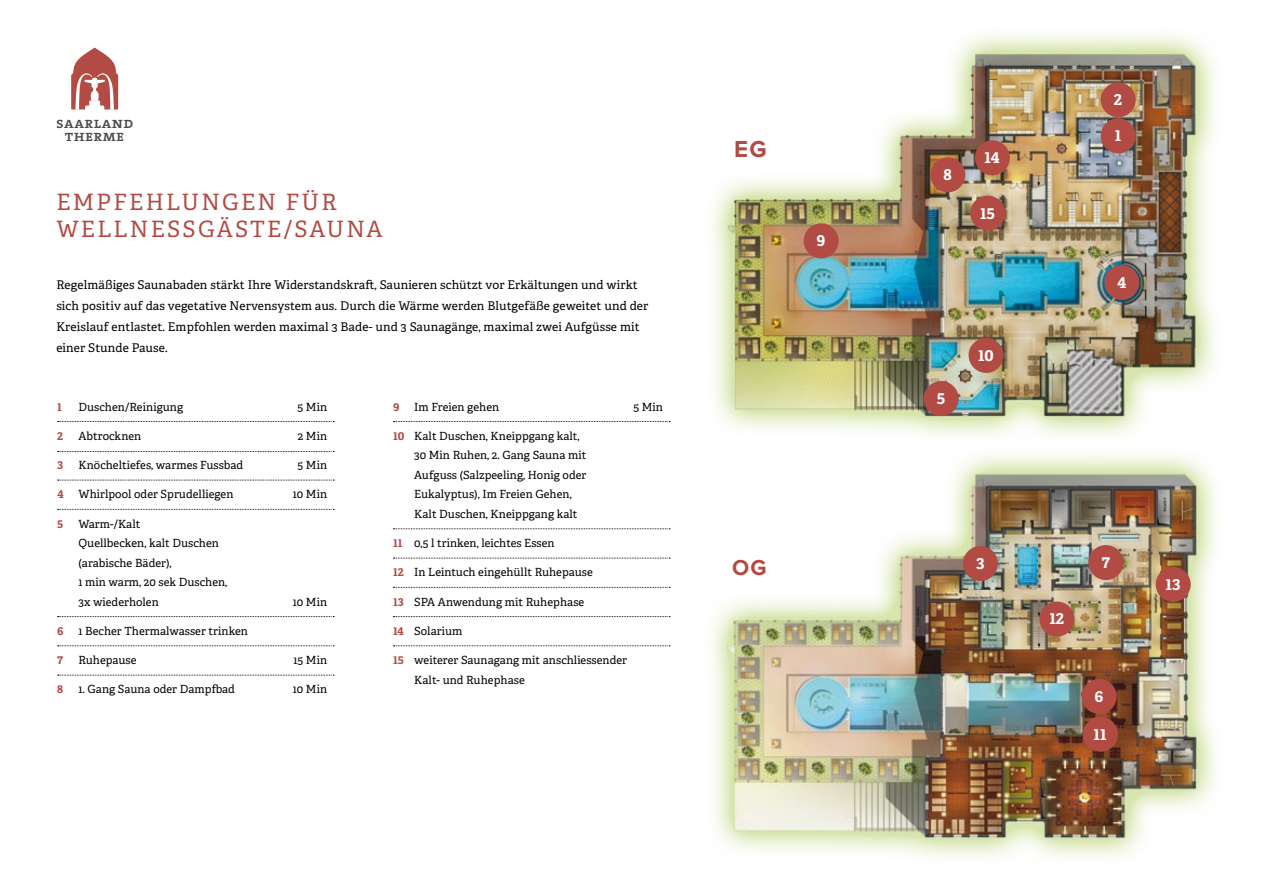
<style>
.page{position:relative;width:1263px;height:893px;background:#fff}
.page>*{position:absolute;margin:0;border:0;box-sizing:border-box;transform-origin:0 0}
.t1{font:700 24px "Proxima Nova";color:#b24b44}
.t2{font:22.5px/27px "Adelle";letter-spacing:.1em;color:#b24b44}
.t3{font:700 22.5px "Proxima Nova";color:#b24b44}
.t4{font:700 15.75px "Adelle";letter-spacing:.005em;color:#fff}
.t5{font:15.6px/12.9px "The Serif Semi Bold Caps";letter-spacing:.03em;color:#4b4b4d;text-align:center}
.t6{font:12px/21px "Adelle";letter-spacing:.01em;color:#000}
.t7{font:11.25px/19.5px "Adelle";letter-spacing:.005em;color:#000}
.t8{font:700 11.25px "Adelle";color:#b24b44}
.s1{font-weight:700;color:#b24b44}
</style>
<div class="page">
<svg style="left:58px;top:421px;width:276px;height:1px"></svg>
<svg style="left:58px;top:451px;width:276px;height:1px"></svg>
<svg style="left:58px;top:480px;width:276px;height:1px"></svg>
<svg style="left:58px;top:509px;width:276px;height:1px"></svg>
<svg style="left:58px;top:616px;width:276px;height:1px"></svg>
<svg style="left:58px;top:645px;width:276px;height:1px"></svg>
<svg style="left:58px;top:675px;width:276px;height:1px"></svg>
<svg style="left:71px;top:48px;width:47px;height:62px"></svg>
<img style="left:712px;top:34px;width:504px;height:402px">
<div style="left:1101px;top:118px;width:35px;height:35px;background:#b24b44;border-radius:50%"></div>
<div style="left:1101px;top:82px;width:35px;height:35px;background:#b24b44;border-radius:50%"></div>
<div style="left:1104px;top:265px;width:35px;height:35px;background:#b24b44;border-radius:50%"></div>
<div style="left:924px;top:381px;width:35px;height:35px;background:#b24b44;border-radius:50%"></div>
<div style="left:804px;top:223px;width:35px;height:35px;background:#b24b44;border-radius:50%"></div>
<div style="left:968px;top:338px;width:35px;height:35px;background:#b24b44;border-radius:50%"></div>
<img style="left:711px;top:454px;width:506px;height:404px">
<div style="left:963px;top:546px;width:35px;height:35px;background:#b24b44;border-radius:50%"></div>
<div style="left:1082px;top:679px;width:35px;height:35px;background:#b24b44;border-radius:50%"></div>
<div style="left:1088px;top:545px;width:35px;height:35px;background:#b24b44;border-radius:50%"></div>
<div style="left:1083px;top:717px;width:35px;height:35px;background:#b24b44;border-radius:50%"></div>
<div style="left:1039px;top:601px;width:35px;height:35px;background:#b24b44;border-radius:50%"></div>
<svg style="left:393px;top:421px;width:277px;height:1px"></svg>
<svg style="left:393px;top:528px;width:277px;height:1px"></svg>
<svg style="left:393px;top:558px;width:277px;height:1px"></svg>
<svg style="left:393px;top:587px;width:277px;height:1px"></svg>
<svg style="left:393px;top:616px;width:277px;height:1px"></svg>
<svg style="left:393px;top:645px;width:277px;height:1px"></svg>
<div style="left:930px;top:157px;width:35px;height:35px;background:#b24b44;border-radius:50%"></div>
<div style="left:970px;top:196px;width:35px;height:35px;background:#b24b44;border-radius:50%"></div>
<div style="left:1156px;top:567px;width:35px;height:35px;background:#b24b44;border-radius:50%"></div>
<div style="left:975px;top:140px;width:35px;height:35px;background:#b24b44;border-radius:50%"></div>
<h3 class="t4" style="left:1114px;top:90px;width:10px">2</h3>
<h3 class="t5" style="left:56px;top:116px;width:79px">saarland therme</h3>
<h3 class="t4" style="left:1115px;top:126px;width:8px">1</h3>
<h1 class="t1" style="left:734px;top:138px;width:34px">EG</h1>
<h3 class="t4" style="left:984px;top:148px;width:17px">14</h3>
<h2 class="t2" style="left:56px;top:189px;width:328px">empfehlungen für wellnessgäste/sauna</h2>
<p class="t6" style="left:56px;top:274px;width:594px">Regelmäßiges Saunabaden stärkt Ihre Widerstandskraft, Saunieren schützt vor Erkältungen und wirkt sich positiv auf das vegetative Nervensystem aus. Durch die Wärme werden Blutgefäße geweitet und der Kreislauf entlastet. Empfohlen werden maximal 3 Bade- und 3 Saunagänge, maximal zwei Aufgüsse mit einer Stunde Pause.</p>
<p class="t8" style="left:57px;top:399px;width:6px">1</p>
<p class="t7" style="left:78px;top:397px;width:106px">Duschen/Reinigung</p>
<p class="t7" style="left:298px;top:397px;width:31px">5 Min</p>
<p class="t7" style="left:57px;top:426px;width:86px"><span class="s1">2</span> Abtrocknen</p>
<p class="t7" style="left:298px;top:426px;width:31px">2 Min</p>
<p class="t8" style="left:57px;top:458px;width:8px">3</p>
<p class="t7" style="left:78px;top:456px;width:166px">Knöcheltiefes, warmes Fussbad</p>
<p class="t7" style="left:298px;top:456px;width:31px">5 Min</p>
<p class="t7" style="left:57px;top:485px;width:178px"><span class="s1">4</span> Whirlpool oder Sprudelliegen</p>
<p class="t7" style="left:293px;top:485px;width:36px">10 Min</p>
<p class="t7" style="left:78px;top:514px;width:150px;text-indent:-21px"><span class="s1">5</span> Warm-/Kalt<br>Quellbecken, kalt Duschen (arabische Bäder),<br>1 min warm, 20 sek Duschen,<br>3x wiederholen</p>
<p class="t7" style="left:293px;top:592px;width:36px">10 Min</p>
<p class="t8" style="left:57px;top:624px;width:8px">6</p>
<p class="t7" style="left:78px;top:621px;width:171px">1 Becher Thermalwasser trinken</p>
<p class="t7" style="left:57px;top:651px;width:81px"><span class="s1">7</span> Ruhepause</p>
<p class="t7" style="left:293px;top:651px;width:35px">15 Min</p>
<p class="t8" style="left:57px;top:682px;width:8px">8</p>
<p class="t7" style="left:78px;top:680px;width:158px">1. Gang Sauna oder Dampfbad</p>
<p class="t7" style="left:293px;top:680px;width:36px">10 Min</p>
<p class="t8" style="left:393px;top:399px;width:8px">9</p>
<p class="t7" style="left:414px;top:397px;width:87px">Im Freien gehen</p>
<p class="t7" style="left:633px;top:397px;width:31px">5 Min</p>
<p class="t7" style="left:393px;top:426px;width:188px"><span class="s1">10</span> Kalt Duschen, Kneippgang kalt,</p>
<p class="t7" style="left:414px;top:446px;width:174px">30 Min Ruhen, 2. Gang Sauna mit</p>
<p class="t7" style="left:393px;top:465px;width:16px">A</p>
<p class="t7" style="left:422px;top:465px;width:166px">ufguss (Salzpeeling, Honig oder</p>
<p class="t7" style="left:393px;top:485px;width:15px">E</p>
<p class="t7" style="left:414px;top:485px;width:165px;text-align:center">ukalyptus), Im Freien Gehen,<br>Kalt Duschen, Kneippgang kalt</p>
<p class="t7" style="left:393px;top:534px;width:163px"><span class="s1">11</span> 0,5 l trinken, leichtes Essen</p>
<p class="t7" style="left:393px;top:563px;width:201px"><span class="s1">12</span> In Leintuch eingehüllt Ruhepause</p>
<p class="t7" style="left:393px;top:592px;width:20px"><span class="s1">13</span> SPA</p>
<p class="t7" style="left:438px;top:592px;width:148px">Anwendung mit Ruhephase</p>
<p class="t7" style="left:393px;top:621px;width:71px"><span class="s1">14</span> Solarium</p>
<p class="t7" style="left:414px;top:651px;width:214px;text-indent:-21px"><span class="s1">15</span> weiterer Saunagang mit anschliessender<br>Kalt- und Ruhephase</p>
<h3 class="t4" style="left:816px;top:231px;width:10px">9</h3>
<h2 class="t3" style="left:732px;top:557px;width:36px">OG</h2>
<h3 class="t4" style="left:943px;top:165px;width:10px">8</h3>
<h3 class="t4" style="left:980px;top:203px;width:17px">15</h3>
<h3 class="t4" style="left:937px;top:388px;width:10px">5</h3>
<h3 class="t4" style="left:978px;top:345px;width:17px">10</h3>
<h3 class="t4" style="left:1117px;top:272px;width:11px">4</h3>
<h3 class="t4" style="left:976px;top:553px;width:10px">3</h3>
<h3 class="t4" style="left:1049px;top:609px;width:16px">12</h3>
<h3 class="t4" style="left:1102px;top:552px;width:10px">7</h3>
<h3 class="t4" style="left:1094px;top:686px;width:10px">6</h3>
<h3 class="t4" style="left:1094px;top:724px;width:15px">11</h3>
<h3 class="t4" style="left:1165px;top:574px;width:17px">13</h3>
</div>
